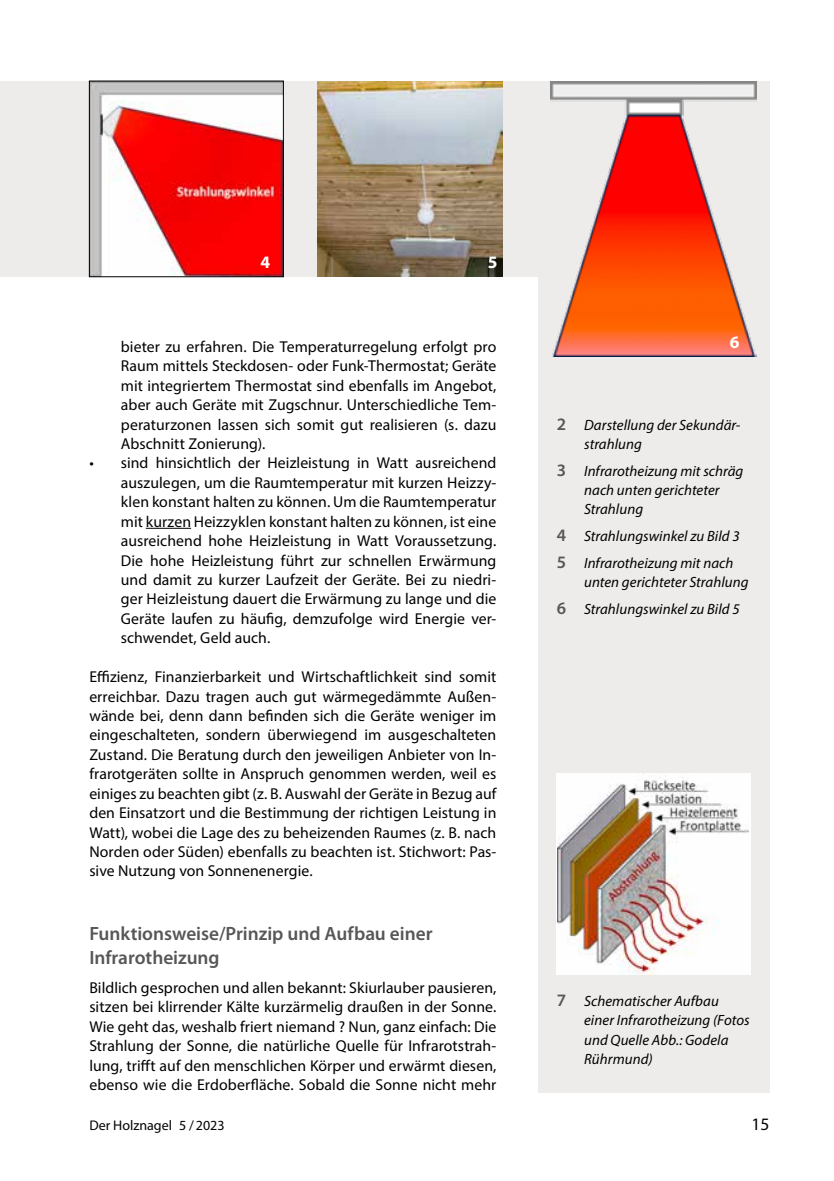
<style>
.page{position:relative;width:834px;height:1181px;background:#fff}
.page>*{position:absolute;margin:0;border:0;box-sizing:border-box;transform-origin:0 0}
.t1{font:600 19.25px/24.5px "Myriad Pro";letter-spacing:-.005em;color:#575756}
.t2{font:700 17.5px "Myriad Pro";color:#fff}
.t3{font:17.5px "Myriad Pro";color:#000}
.t4{font:15.75px/19.4px "Myriad Pro";letter-spacing:.005em;color:#000;text-align:justify}
.t5{font:italic 14.88px/19.2px "Myriad Pro";letter-spacing:.005em;color:#000}
.t6{font:14px "Myriad Pro";color:#000}
.s1{font-weight:600;font-style:normal;font-size:17.5px;color:#575756}
</style>
<div class="page">
<div style="left:537px;top:83px;width:232px;height:1010px;background:#edeceb"></div>
<div style="left:0;top:81px;width:769px;height:195px;background:#edeceb"></div>
<img style="left:91px;top:83px;width:190px;height:192px">
<div style="left:89px;top:81px;width:194px;height:196px;border:1px solid #000"></div>
<img style="left:550px;top:81px;width:206px;height:276px">
<img style="left:317px;top:81px;width:186px;height:196px">
<hr style="left:146px;top:528px;width:45px;height:1px;background:#000">
<img style="left:557px;top:773px;width:191px;height:202px">
<p class="t2" style="left:260px;top:250px;width:11px">4</p>
<p class="t2" style="left:487px;top:250px;width:11px">5</p>
<p class="t4" style="left:121px;top:336px;width:377px">bieter zu erfahren. Die Temperaturregelung erfolgt pro</p>
<p class="t2" style="left:729px;top:331px;width:11px">6</p>
<p class="t4" style="left:121px;top:356px;width:377px">Raum mittels Steckdosen- oder Funk-Thermostat; Geräte mit integriertem Thermostat sind ebenfalls im Angebot, aber auch Geräte mit Zugschnur. Unterschiedliche Tem&shy;peraturzonen lassen sich somit gut realisieren (s. dazu Abschnitt Zonierung).</p>
<p class="t4" style="left:121px;top:453px;width:377px;text-indent:-31px">• sind hinsichtlich der Heizleistung in Watt ausreichend auszulegen, um die Raumtemperatur mit kurzen Heizzy&shy;klen konstant halten zu können. Um die Raumtemperatur mit kurzen Heizzyklen konstant halten zu können, ist eine ausreichend hohe Heizleistung in Watt Voraussetzung.<br>Die hohe Heizleistung führt zur schnellen Erwärmung und damit zu kurzer Laufzeit der Geräte. Bei zu niedri&shy;ger Heizleistung dauert die Erwärmung zu lange und die Geräte laufen zu häufig, demzufolge wird Energie ver&shy;schwendet, Geld auch.</p>
<p class="t4" style="left:89px;top:667px;width:408px">Effizienz, Finanzierbarkeit und Wirtschaftlichkeit sind somit erreichbar. Dazu tragen auch gut wärmegedämmte Außen&shy;wände bei, denn dann befinden sich die Geräte weniger im eingeschalteten, sondern überwiegend im ausgeschalteten Zustand. Die Beratung durch den jeweiligen Anbieter von In&shy;frarotgeräten sollte in Anspruch genommen werden, weil es einiges zu beachten gibt (z. B. Auswahl der Geräte in Bezug auf den Einsatzort und die Bestimmung der richtigen Leistung in Watt), wobei die Lage des zu beheizenden Raumes (z. B. nach Norden oder Süden) ebenfalls zu beachten ist. Stichwort: Pas&shy;sive Nutzung von Sonnenenergie.</p>
<p class="t5" style="left:584px;top:415px;width:158px;text-indent:-27px"><span class="s1">2</span> Darstellung der Sekundär&shy;strahlung</p>
<p class="t5" style="left:584px;top:461px;width:161px;text-indent:-27px"><span class="s1">3</span> Infrarotheizung mit schräg nach unten gerichteter<br>Strahlung</p>
<p class="t5" style="left:556px;top:522px;width:184px;line-height:26.8px"><span class="s1">4</span> Strahlungswinkel zu Bild 3<br><span class="s1">5</span> Infrarotheizung mit nach</p>
<p class="t5" style="left:556px;top:568px;width:193px;line-height:26.8px;text-indent:27px">unten gerichteter Strahlung<br><span class="s1">6</span> Strahlungswinkel zu Bild 5</p>
<p class="t1" style="left:89px;top:920px;width:344px">Funktionsweise/Prinzip und Aufbau einer<br>Infrarotheizung</p>
<p class="t4" style="left:89px;top:978px;width:408px">Bildlich gesprochen und allen bekannt: Skiurlauber pausieren, sitzen bei klirrender Kälte kurzärmelig draußen in der Sonne.<br>Wie geht das, weshalb friert niemand ? Nun, ganz einfach: Die Strahlung der Sonne, die natürliche Quelle für Infrarotstrah&shy;lung, trifft auf den menschlichen Körper und erwärmt diesen, ebenso wie die Erdoberfläche. Sobald die Sonne nicht mehr</p>
<p class="t5" style="left:584px;top:991px;width:167px;text-indent:-27px"><span class="s1">7</span> Schematischer Aufbau einer Infrarotheizung (Fotos und Quelle Abb.: Godela<br>Rührmund)</p>
<p class="t6" style="left:89px;top:1116px;width:137px">Der Holznagel 5 /2023</p>
<p class="t3" style="left:751px;top:1113px;width:19px">15</p>
</div>
